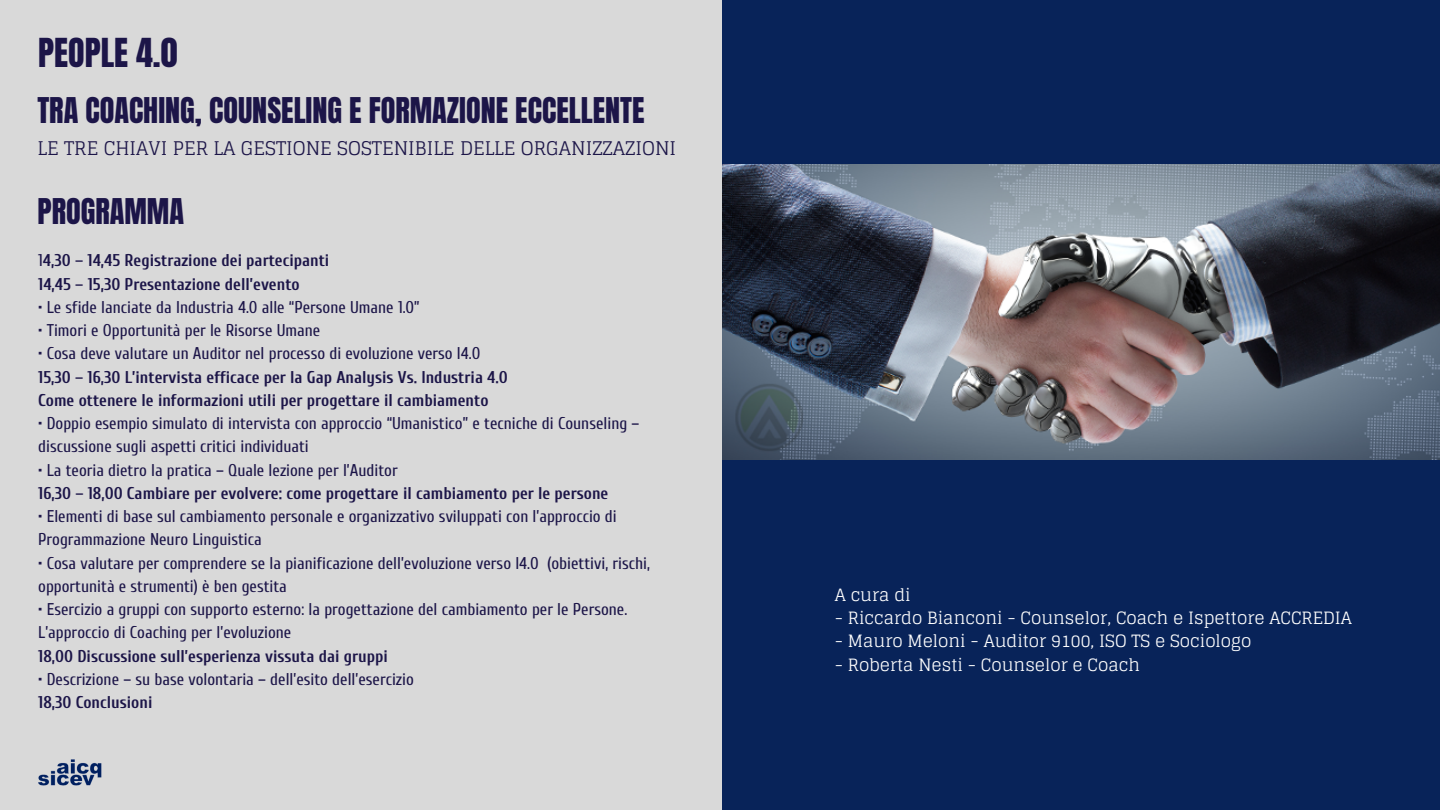
<style>
.page{position:relative;width:1440px;height:810px;background:#d9d9d9}
.page>*{position:absolute;margin:0;border:0;box-sizing:border-box;transform-origin:0 0}
.t1{font:34px "Anton";color:#1c1548}
.t2{font:30.2px "Anton";color:#1c1548}
.t3{font:18.9px "Glegoo";color:#1c1548}
.t4{font:17px/23.2px "Cuprum";color:#1c1548}
.t5{font:700 17px/23.2px "Cuprum";color:#1c1548}
.t6{font:17px "Glegoo";color:#fff}
.s1{font-weight:400}
</style>
<div class="page">
<div style="left:722px;top:0;width:718px;height:810px;background:#082359"></div>
<img style="left:722px;top:164px;width:718px;height:296px">
<img style="left:38px;top:759px;width:64px;height:27px">
<h1 class="t1" style="left:38px;top:28px;width:141px">PEOPLE 4.0</h1>
<h2 class="t2" style="left:37px;top:89px;width:609px">TRA COACHING, COUNSELING E FORMAZIONE ECCELLENTE</h2>
<p class="t3" style="left:38px;top:137px;width:640px">LE TRE CHIAVI PER LA GESTIONE SOSTENIBILE DELLE ORGANIZZAZIONI</p>
<h2 class="t2" style="left:38px;top:190px;width:148px">PROGRAMMA</h2>
<p class="t5" style="left:38px;top:249px;width:293px"><span class="s1">1</span>4,30 – 14,45 Registrazione dei partecipanti<br>14,45 – 15,30 Presentazione dell’evento</p>
<p class="t4" style="left:38px;top:296px;width:383px">• Le sfide lanciate da Industria 4.0 alle “Persone Umane 1.0”</p>
<p class="t4" style="left:38px;top:319px;width:284px">• Timori e Opportunità per le Risorse Umane</p>
<p class="t4" style="left:38px;top:342px;width:444px">• Cosa deve valutare un Auditor nel processo di evoluzione verso I4.0</p>
<p class="t5" style="left:38px;top:366px;width:471px">15,30 – 16,30 L’intervista efficace per la Gap Analysis Vs. Industria 4.0<br>Come ottenere le informazioni utili per progettare il cambiamento</p>
<p class="t4" style="left:38px;top:412px;width:603px">• Doppio esempio simulato di intervista con approccio “Umanistico” e tecniche di Counseling – discussione sugli aspetti critici individuati</p>
<p class="t4" style="left:38px;top:459px;width:361px">• La teoria dietro la pratica – Quale lezione per l’Auditor</p>
<p class="t5" style="left:38px;top:482px;width:572px">16,30 – 18,00 Cambiare per evolvere: come progettare il cambiamento per le persone</p>
<p class="t4" style="left:38px;top:505px;width:580px">• Elementi di base sul cambiamento personale e organizzativo sviluppati con l’approccio di<br>Programmazione Neuro Linguistica</p>
<p class="t4" style="left:38px;top:552px;width:613px">• Cosa valutare per comprendere se la pianificazione dell’evoluzione verso I4.0 (obiettivi, rischi, opportunità e strumenti) è ben gestita</p>
<p class="t4" style="left:38px;top:598px;width:590px">• Esercizio a gruppi con supporto esterno: la progettazione del cambiamento per le Persone.<br>L’approccio di Coaching per l’evoluzione</p>
<p class="t5" style="left:38px;top:645px;width:351px">18,00 Discussione sull’esperienza vissuta dai gruppi</p>
<p class="t4" style="left:38px;top:668px;width:377px">• Descrizione – su base volontaria – dell’esito dell’esercizio</p>
<p class="t5" style="left:38px;top:691px;width:116px">18,30 Conclusioni</p>
<p class="t6" style="left:835px;top:585px;width:77px">A cura di</p>
<p class="t6" style="left:835px;top:608px;width:519px">- Riccardo Bianconi - Counselor, Coach e Ispettore ACCREDIA</p>
<p class="t6" style="left:835px;top:631px;width:418px">- Mauro Meloni - Auditor 9100, ISO TS e Sociologo</p>
<p class="t6" style="left:835px;top:655px;width:307px">- Roberta Nesti - Counselor e Coach</p>
</div>
